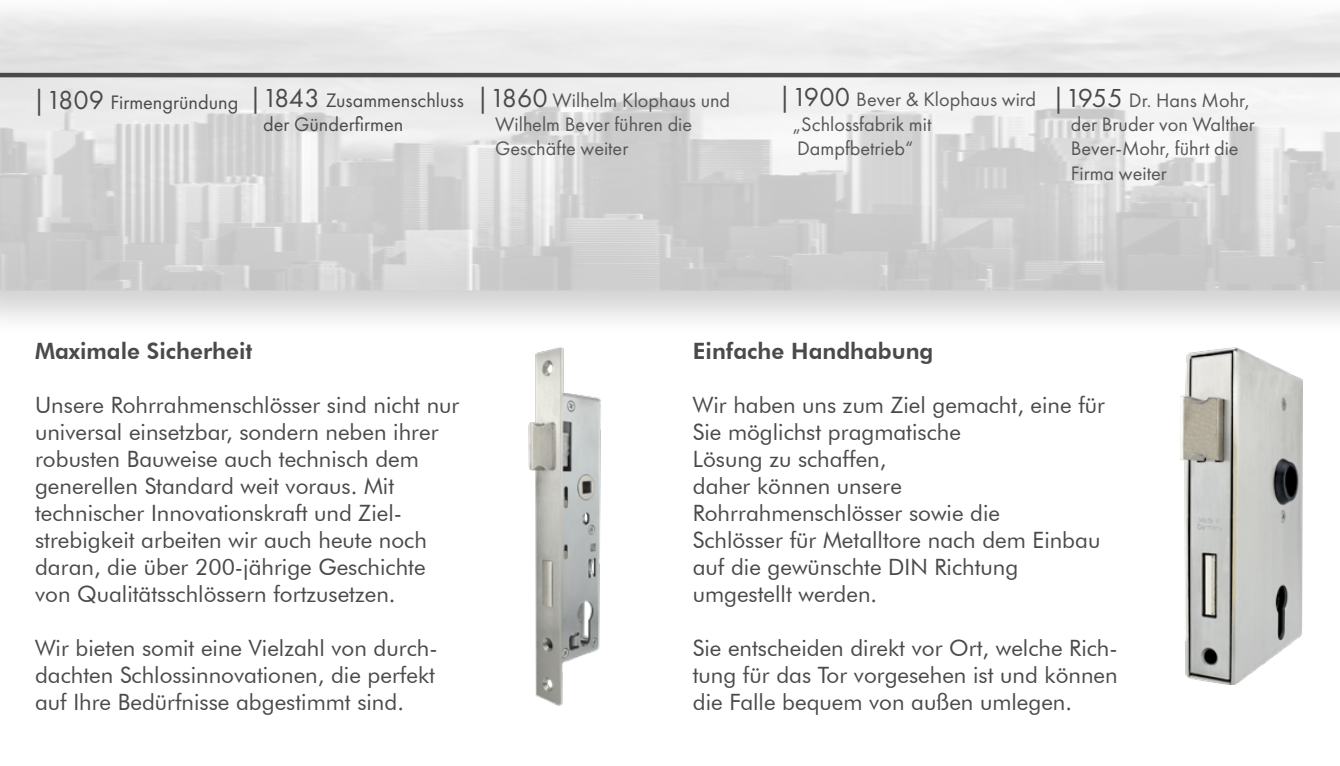
<style>
.page{position:relative;width:1340px;height:766px;background:#fff}
.page>*{position:absolute;margin:0;border:0;box-sizing:border-box;transform-origin:0 0}
.t1{font:22.5px/27px "Futura BT";color:#4a4a49}
.t2{font:800 22.5px "Futura BT";color:#4a4a49}
.t3{font:20.25px/24.3px "Futura PT";color:#575756}
.t4{font:20.25px/24.3px "Futura PT";color:#4a4a49}
.s1{font-size:27px}
.s2{font-size:27px;color:#4a4a49}
</style>
<div class="page">
<div style="left:0;top:0;width:1339px;height:338px;background:#000;opacity:.75"></div>
<img style="left:0;top:0;width:1339px;height:290px">
<img style="left:1180px;top:348px;width:121px;height:336px">
<img style="left:528px;top:347px;width:73px;height:359px">
<hr style="left:0;top:73px;width:1339px;height:4px;background:#4a4a49">
<p class="t4" style="left:263px;top:88px;width:202px;text-indent:-230px"><span class="s1">|1809</span> Firmengründung <span class="s1">|1843</span> Zusammenschluss der Günderfirmen</p>
<p class="t3" style="left:792px;top:87px;width:245px;text-indent:-14px"><span class="s2">|1900</span> Bever &amp; Klophaus wird „Schlossfabrik mit<br>Dampfbetrieb“</p>
<p class="t3" style="left:1070px;top:88px;width:185px;text-indent:-19px"><span class="s2">|1955</span> Dr. Hans Mohr, der Bruder von Walther<br>Bever-Mohr, führt die<br>Firma weiter</p>
<p class="t3" style="left:495px;top:88px;width:237px;text-indent:-19px"><span class="s2">|1860</span> Wilhelm Klophaus und<br>Wilhelm Bever führen die<br>Geschäfte weiter</p>
<p class="t2" style="left:35px;top:337px;width:219px">Maximale Sicherheit</p>
<p class="t1" style="left:35px;top:391px;width:426px">Unsere Rohrrahmenschlösser sind nicht nur universal einsetzbar, sondern neben ihrer robusten Bauweise auch technisch dem generellen Standard weit voraus. Mit technischer Innovationskraft und Ziel&shy;strebigkeit arbeiten wir auch heute noch daran, die über 200-jährige Geschichte von Qualitätsschlössern fortzusetzen.</p>
<p class="t1" style="left:35px;top:634px;width:404px;text-align:justify">Wir bieten somit eine Vielzahl von durch&shy;dachten Schlossinnovationen, die perfekt auf Ihre Bedürfnisse abgestimmt sind.</p>
<p class="t2" style="left:692px;top:337px;width:242px">Einfache Handhabung</p>
<p class="t1" style="left:692px;top:391px;width:414px">Wir haben uns zum Ziel gemacht, eine für<br>Sie möglichst pragmatische<br>Lösung zu schaffen,<br>daher können unsere<br>Rohrrahmenschlösser sowie die<br>Schlösser für Metalltore nach dem Einbau auf die gewünschte DIN Richtung umgestellt werden.</p>
<p class="t1" style="left:692px;top:634px;width:426px;text-align:justify">Sie entscheiden direkt vor Ort, welche Rich&shy;tung für das Tor vorgesehen ist und können die Falle bequem von außen umlegen.</p>
</div>
